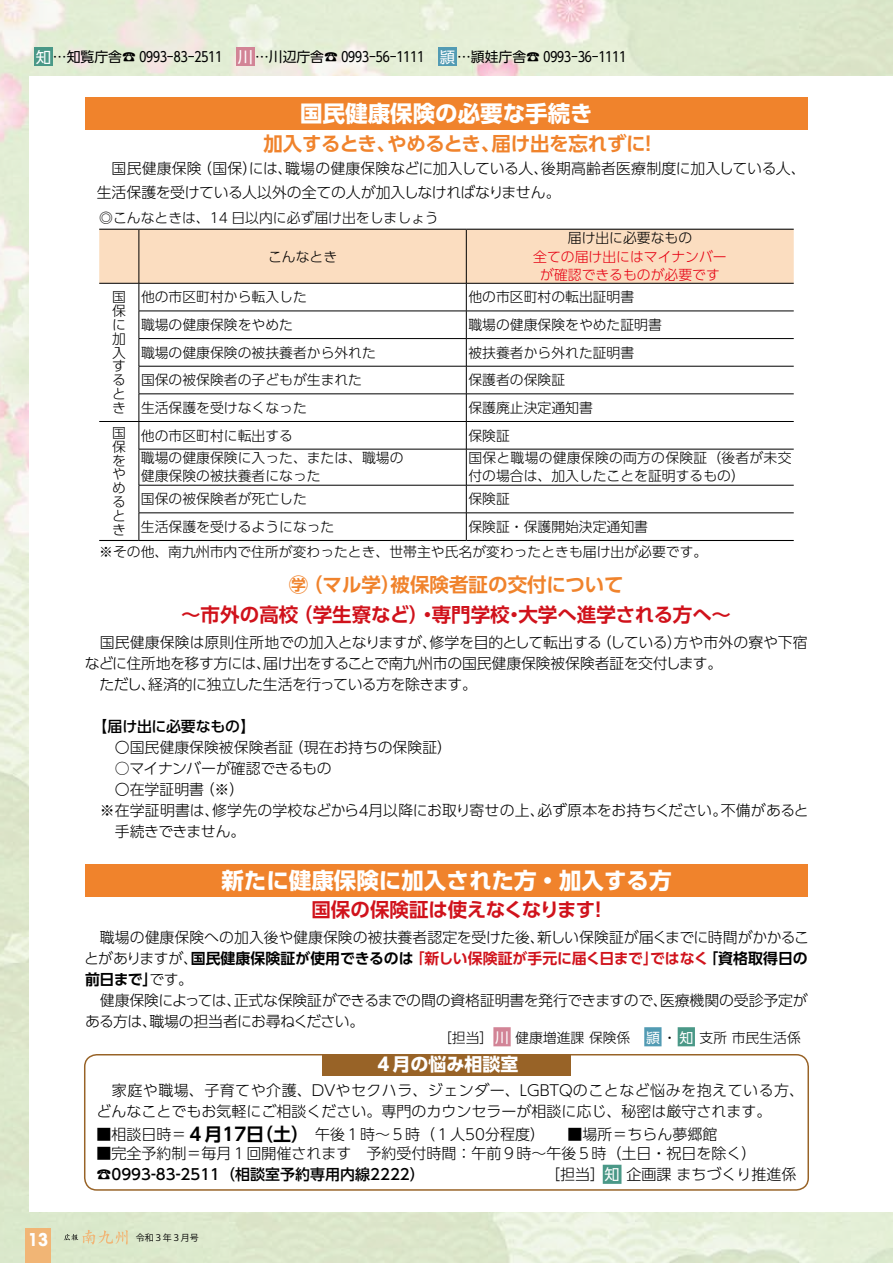
<style>
.page{position:relative;width:893px;height:1263px;background:#fff}
.page>*{position:absolute;margin:0;border:0;box-sizing:border-box;transform-origin:0 0}
.t1{font:700 22.5px "UD Shin Go Pr 6 N";color:#fff}
.t2{font:700 19.5px "UD Shin Go Pr 6 N De";color:#d0121b}
.t3{font:700 19.5px "UD Shin Go Pro De";letter-spacing:-.015em;color:#f0832c}
.t4{font:700 19.5px "UD Shin Go Pr 6 N De";color:#f0832c}
.t5{font:700 18px "UD Shin Go Pr 6 N De";color:#000}
.t6{font:700 18px "UD Shin Go Pr 6 N";color:#fff}
.t7{font:700 condensed 18px "Avant Garde Com";color:#fff}
.t8{font:300 15px/21px "UD Shin Go Pr 6 N";color:#000}
.t9{font:500 15px "UD Shin Go Pr 6 N";color:#000}
.t10{font:300 14.85px/21px "UD Shin Go Pr 6 N";letter-spacing:-.01em;color:#000}
.t11{font:300 14.85px/24px "UD Shin Go Pro";color:#000}
.t12{font:300 14.85px/21px "UD Shin Go Pr 6 N";letter-spacing:-.035em;color:#000}
.t13{font:700 14.85px "UD Shin Go Pr 6 N De";letter-spacing:.005em;color:#000}
.t14{font:300 14.85px/21px "UD Shin Go Pr 6 N";letter-spacing:-.04em;color:#000}
.t15{font:700 14.85px "UD Shin Go Pr 6 N De";letter-spacing:-.015em;color:#d0121b}
.t16{font:300 14.85px "UD Shin Go Pr 6 N";letter-spacing:-.03em;color:#000}
.t17{font:500 14.85px "UD Shin Go Pr 6 N";letter-spacing:-.01em;color:#000}
.t18{font:300 14.85px "UD Shin Go Pr 6 N";letter-spacing:-.055em;color:#000}
.t19{font:300 13.8px/13.8px "UD Shin Go Pr 6 N";color:#000;text-align:justify}
.t20{font:13.8px "UD Shin Go Pr 6 N";color:#000}
.t21{font:300 13.8px/18px "UD Shin Go Pr 6 N";letter-spacing:.02em;color:#000}
.t22{font:300 13.8px/18px "UD Shin Go Pr 6 N";color:#e60012;text-align:center}
.t23{font:9px "Koz Go Pr 6 N";color:#000}
.s1{font-family:"UD Shin Go Pro";font-size:15.3px;color:#fff}
.s2{font-family:"UD Shin Go Pr 6 N";font-weight:300}
.s3{font-weight:400;color:#fff}
.s4{font-family:"UD Shin Go Pr 6 N";font-weight:300;font-size:15px}
</style>
<div class="page">
<div style="left:34px;top:47px;width:19px;height:19px;background:#4a9887"></div>
<div style="left:236px;top:47px;width:19px;height:19px;background:#d28496"></div>
<div style="left:438px;top:47px;width:19px;height:19px;background:#529bb3"></div>
<div style="left:26px;top:1229px;width:25px;height:34px;background:#f1b575"></div>
<svg style="left:64px;top:1230px;width:64px;height:14px"></svg>
<div style="left:84px;top:1054px;width:725px;height:137px;border:1px solid #986327;border-radius:12px"></div>
<div style="left:322px;top:1054px;width:249px;height:21px;background:#986327"></div>
<div style="left:603px;top:1165px;width:18px;height:19px;background:#4a9887"></div>
<div style="left:85px;top:98px;width:723px;height:32px;background:#f0832c"></div>
<hr style="left:99px;top:540px;width:40px;height:1px;background:#000">
<hr style="left:139px;top:540px;width:327px;height:1px;background:#000">
<hr style="left:466px;top:540px;width:328px;height:1px;background:#000">
<svg style="left:99px;top:229px;width:695px;height:220px"></svg>
<hr style="left:139px;top:449px;width:327px;height:1px;background:#000">
<hr style="left:139px;top:449px;width:1px;height:36px;background:#000">
<hr style="left:466px;top:449px;width:328px;height:1px;background:#000">
<hr style="left:466px;top:449px;width:1px;height:36px;background:#000">
<hr style="left:139px;top:485px;width:327px;height:1px;background:#000">
<hr style="left:466px;top:485px;width:328px;height:1px;background:#000">
<hr style="left:139px;top:513px;width:327px;height:1px;background:#000">
<svg style="left:139px;top:485px;width:1px;height:55px"></svg>
<hr style="left:466px;top:513px;width:328px;height:1px;background:#000">
<svg style="left:466px;top:485px;width:1px;height:55px"></svg>
<div style="left:85px;top:865px;width:723px;height:32px;background:#f0832c"></div>
<div style="left:493px;top:1027px;width:18px;height:19px;background:#d28496"></div>
<div style="left:644px;top:1027px;width:17px;height:19px;background:#529bb3"></div>
<div style="left:678px;top:1027px;width:17px;height:19px;background:#4a9887"></div>
<p class="t20" style="left:36px;top:46px;width:592px"><span class="s1">知</span>…知覧庁舎☎ 0993-83-2511　<span class="s1">川</span>…川辺庁舎☎ 0993-56-1111　<span class="s1">頴</span>…頴娃庁舎☎ 0993-36-1111</p>
<h1 class="t1" style="left:300px;top:95px;width:294px">国民健康保険の必要な手続き</h1>
<h2 class="t3" style="left:491px;top:128px;width:156px">届け出を忘れずに</h2>
<h2 class="t3" style="left:263px;top:128px;width:134px">加入するとき、</h2>
<h2 class="t3" style="left:387px;top:128px;width:115px">やめるとき、</h2>
<h2 class="t3" style="left:638px;top:128px;width:21px">!</h2>
<p class="t11" style="left:285px;top:156px;width:265px">職場の健康保険などに加入している人、</p>
<p class="t11" style="left:197px;top:156px;width:97px">（国保には、</p>
<p class="t11" style="left:242px;top:156px;width:16px">）</p>
<p class="t11" style="left:97px;top:156px;width:465px;text-indent:15px">国民健康保険<br>生活保護を受けている人以外の全ての人が加入しなければなりません。</p>
<p class="t11" style="left:541px;top:156px;width:266px">後期高齢者医療制度に加入している人、</p>
<p class="t19" style="left:99px;top:210px;width:341px">◎こんなときは、14 日以内に必ず届け出をしましょう</p>
<p class="t19" style="left:268px;top:249px;width:71px">こんなとき</p>
<p class="t19" style="left:112px;top:290px;width:15px">国保に加入するとき</p>
<p class="t19" style="left:141px;top:290px;width:167px">他の市区町村から転入した</p>
<p class="t19" style="left:141px;top:317px;width:154px">職場の健康保険をやめた</p>
<p class="t19" style="left:141px;top:345px;width:236px">職場の健康保険の被扶養者から外れた</p>
<p class="t19" style="left:141px;top:373px;width:223px">国保の被保険者の子どもが生まれた</p>
<p class="t19" style="left:141px;top:400px;width:167px">生活保護を受けなくなった</p>
<p class="t19" style="left:568px;top:231px;width:126px">届け出に必要なもの</p>
<p class="t22" style="left:533px;top:247px;width:195px">全ての届け出にはマイナンバーが確認できるものが必要です</p>
<p class="t19" style="left:468px;top:290px;width:167px">他の市区町村の転出証明書</p>
<p class="t19" style="left:468px;top:317px;width:195px">職場の健康保険をやめた証明書</p>
<p class="t19" style="left:468px;top:345px;width:167px">被扶養者から外れた証明書</p>
<p class="t19" style="left:468px;top:373px;width:98px">保護者の保険証</p>
<p class="t19" style="left:468px;top:400px;width:126px">保護廃止決定通知書</p>
<p class="t19" style="left:112px;top:425px;width:15px">国保をやめるとき</p>
<p class="t19" style="left:468px;top:428px;width:43px">保険証</p>
<p class="t19" style="left:141px;top:423px;width:264px;line-height:22.8px">他の市区町村に転出する<br>職場の健康保険に入った、または、職場の</p>
<p class="t19" style="left:141px;top:469px;width:181px">健康保険の被扶養者になった</p>
<p class="t21" style="left:468px;top:449px;width:325px">国保と職場の健康保険の両方の保険証（後者が未交付の場合は、加入したことを証明するもの(</p>
<p class="t19" style="left:468px;top:492px;width:43px">保険証</p>
<p class="t19" style="left:141px;top:492px;width:167px">国保の被保険者が死亡した</p>
<p class="t19" style="left:99px;top:513px;width:610px;line-height:25.5px;text-indent:42px">生活保護を受けるようになった<br>※その他、南九州市内で住所が変わったとき、世帯主や氏名が変わったときも届け出が必要です。</p>
<h2 class="t4" style="left:391px;top:568px;width:235px">被保険者証の交付について</h2>
<p class="t19" style="left:468px;top:519px;width:181px">保険証・保護開始決定通知書</p>
<h2 class="t4" style="left:303px;top:568px;width:99px">（マル学）</h2>
<h2 class="t4" style="left:289px;top:568px;width:21px">㊫</h2>
<h2 class="t2" style="left:181px;top:598px;width:119px">～市外の高校</h2>
<h2 class="t2" style="left:293px;top:598px;width:145px">（学生寮など）・</h2>
<h2 class="t2" style="left:432px;top:598px;width:301px">専門学校大学へ進学される方へ~</h2>
<h2 class="t2" style="left:504px;top:598px;width:21px">・</h2>
<p class="t10" style="left:263px;top:631px;width:460px;text-indent:-163px">国民健康保険は原則住所地での加入となりますが、<br>届け出をすることで南九州市の国民健康保険被保険者証を交付します。</p>
<p class="t10" style="left:597px;top:631px;width:213px">（している方や市外の寮や下宿</p>
<p class="t10" style="left:667px;top:631px;width:16px">）</p>
<p class="t10" style="left:430px;top:631px;width:174px">修学を目的として転出する</p>
<p class="t12" style="left:100px;top:652px;width:379px;text-indent:-15px">などに住所地を移す方には、<br>ただし経済的に独立した生活を行っている方を除きます。</p>
<p class="t10" style="left:141px;top:673px;width:16px">、</p>
<p class="t17" style="left:92px;top:714px;width:164px">【届け出に必要なもの【</p>
<p class="t10" style="left:289px;top:736px;width:165px">（現在お持ちの保険証(</p>
<p class="t10" style="left:100px;top:736px;width:195px">　〇国民健康保険被保険者証</p>
<p class="t16" style="left:100px;top:756px;width:233px">　○マイナンバーが確認できるもの</p>
<p class="t10" style="left:200px;top:778px;width:46px">)※(</p>
<p class="t10" style="left:100px;top:778px;width:106px">　〇在学証明書</p>
<p class="t10" style="left:537px;top:799px;width:191px">必ず原本をお持ちください。</p>
<p class="t10" style="left:721px;top:799px;width:89px">不備があると</p>
<p class="t10" style="left:212px;top:799px;width:334px">修学先の学校などから4月以降にお取り寄せの上、</p>
<p class="t10" style="left:115px;top:799px;width:132px;text-indent:-30px">　※在学証明書は、<br>手続きできません。</p>
<h1 class="t1" style="left:221px;top:862px;width:452px">新たに健康保険に加入された方・加入する方</h1>
<h2 class="t2" style="left:311px;top:893px;width:285px">国保の保険証は使えなくなります</h2>
<p class="t12" style="left:537px;top:926px;width:273px">新しい保険証が届くまでに時間がかかるこ</p>
<h2 class="t2" style="left:588px;top:893px;width:21px">!</h2>
<p class="t10" style="left:100px;top:926px;width:446px">職場の健康保険への加入後や健康保険の被扶養者認定を受けた後、</p>
<p class="t18" style="left:84px;top:946px;width:115px">とがありますが、</p>
<p class="t13" style="left:85px;top:967px;width:109px">前日まで<span class="s2">です。</span></p>
<p class="t13" style="left:191px;top:946px;width:225px">国民健康保険証が使用できるのは</p>
<p class="t15" style="left:410px;top:946px;width:250px">「新しい保険証が手元に届く日まで」</p>
<p class="t13" style="left:703px;top:946px;width:106px">「資格取得日の</p>
<p class="t15" style="left:650px;top:946px;width:60px">ではなく</p>
<p class="t13" style="left:143px;top:967px;width:16px">」</p>
<p class="t10" style="left:234px;top:989px;width:435px">正式な保険証ができるまでの間の資格証明書を発行できますので、</p>
<p class="t10" style="left:660px;top:989px;width:149px">医療機関の受診予定が</p>
<p class="t14" style="left:149px;top:989px;width:217px;text-indent:-49px">健康保険によっては、<br>職場の担当者にお尋ねください。</p>
<p class="t10" style="left:85px;top:1010px;width:73px">ある方は、</p>
<p class="t19" style="left:438px;top:1030px;width:72px">［担当］<span class="s3">川</span></p>
<p class="t19" style="left:515px;top:1030px;width:179px">健康増進課保険係　<span class="s3">頴</span>・<span class="s3">知</span></p>
<p class="t19" style="left:699px;top:1030px;width:103px">支所市民生活係</p>
<h3 class="t7" style="left:28px;top:1228px;width:22px">13</h3>
<h3 class="t6" style="left:374px;top:1050px;width:146px">４月の悩み相談室</h3>
<p class="t8" style="left:96px;top:1079px;width:709px">　家庭や職場、子育てや介護、DVやセクハラ、ジェンダー、LGBTQのことなど悩みを抱えている方、どんなことでもお気軽にご相談ください。専門のカウンセラーが相談に応じ、秘密は厳守されます。</p>
<p class="t8" style="left:315px;top:1123px;width:404px">午後１時～５時（１人50分程度）　　■場所＝ちらん夢郷館</p>
<h3 class="t5" style="left:186px;top:1119px;width:130px">４月17 （日土）<span class="s4">　</span></h3>
<p class="t8" style="left:96px;top:1123px;width:91px">■相談日時＝</p>
<p class="t8" style="left:626px;top:1142px;width:171px;text-indent:-530px">■完全予約制＝毎月１回開催されます　予約受付時間：午前９時～午後５時（土日・祝日を除く(<br>企画課まちづくり推進係</p>
<p class="t9" style="left:96px;top:1162px;width:330px">☎0993-83-2511（相談室予約専用内線2222）</p>
<p class="t8" style="left:538px;top:1163px;width:83px">　［担当］<span class="s3">知</span></p>
<p class="t23" style="left:136px;top:1232px;width:65px">令和３年３月号</p>
</div>
